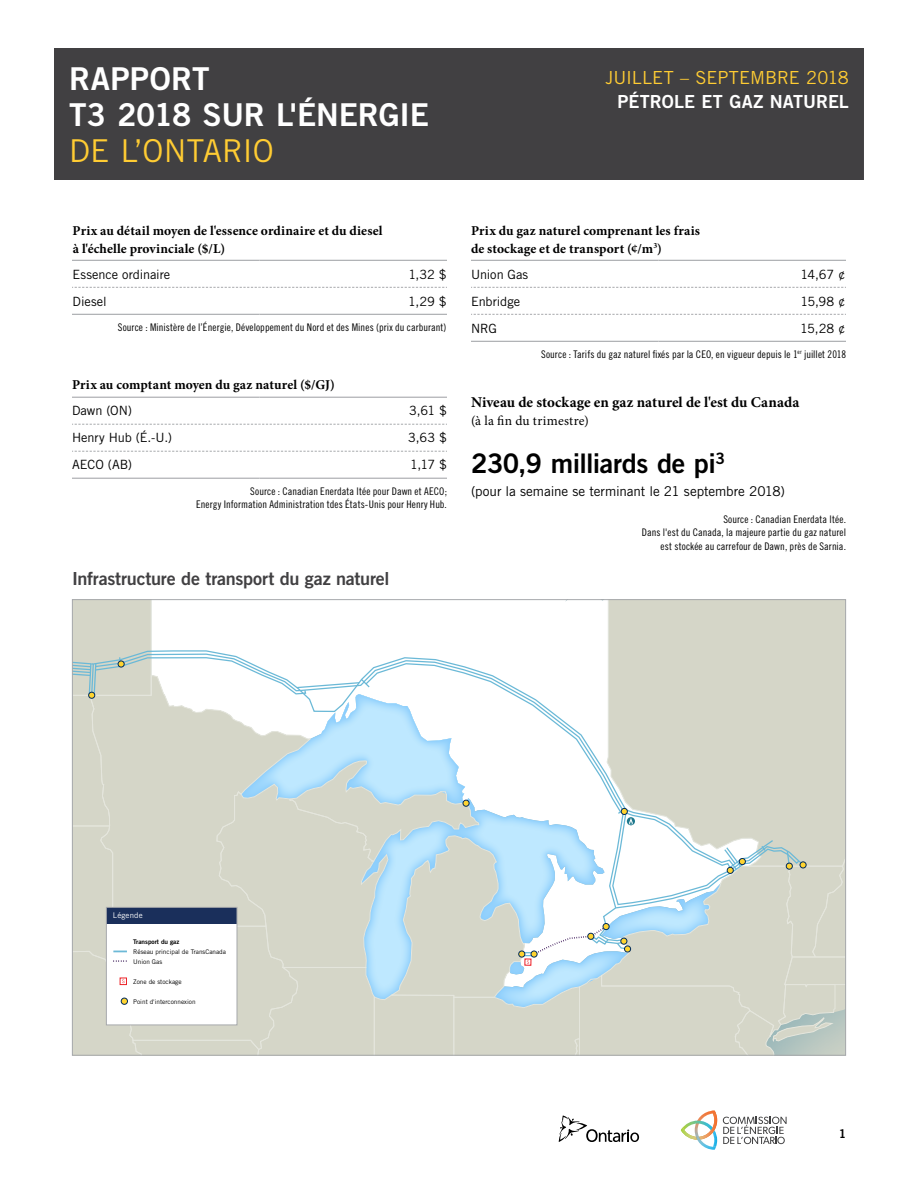
<style>
.page{position:relative;width:918px;height:1188px;background:#fff}
.page>*{position:absolute;margin:0;border:0;box-sizing:border-box;transform-origin:0 0}
.t1{font:31.5px/36px "Trade Gothic LT Std Bd 2";letter-spacing:-.005em;color:#fff}
.t2{font:31.5px "Trade Gothic LT Std";letter-spacing:.005em;color:#fc3}
.heading3{font:27px "Trade Gothic LT Std Bd 2";letter-spacing:-.015em;color:#000}
.heading2{font:18px "Trade Gothic LT Std Bd 2";letter-spacing:-.015em;color:#414042}
.t3{font:18px "Trade Gothic LT Std";letter-spacing:-.005em;color:#fc3}
.t4{font:18px "Trade Gothic LT Std Bd 2";letter-spacing:.005em;color:#fff}
.heading3-2{font:700 15px "Minion Pro";letter-spacing:.005em;color:#000}
.heading3-3{font:700 13.5px/18px "Minion Pro";letter-spacing:.01em;color:#000}
.table_stats_L{font:13.5px "Trade Gothic LT Std";letter-spacing:-.005em;color:#000}
.heading3-4{font:13.5px "Minion Pro";letter-spacing:.02em;color:#000}
.table_stats_L-2{font:12.75px "Trade Gothic LT Std";color:#000}
.table_stats_R{font:12.75px "Trade Gothic LT Std";letter-spacing:-.015em;color:#000}
.t5{font:12px "Trade Gothic LT Std Bd 2";color:#000}
.source{font:10.5px/13.5px "Trade Gothic LT Std Cn 18";letter-spacing:.01em;color:#000;text-align:right}
.t6{font:7.8px "Trade Gothic";letter-spacing:.025em;color:#fff}
.t7{font:6.45px/9.9px "Trade Gothic LT Std";color:#010101}
.t8{font:6.45px "Trade Gothic LT Std Bd 2";color:#010101}
</style>
<div class="page">
<div style="left:54px;top:48px;width:810px;height:132px;background:#414042"></div>
<hr style="left:72px;top:260px;width:188px;height:1px;background:#a7a9ac">
<hr style="left:260px;top:260px;width:187px;height:1px;background:#a7a9ac">
<hr style="left:72px;top:314px;width:188px;height:1px;background:#a7a9ac">
<hr style="left:260px;top:314px;width:187px;height:1px;background:#a7a9ac">
<svg style="left:72px;top:287px;width:375px;height:1px"></svg>
<hr style="left:471px;top:260px;width:187px;height:1px;background:#a7a9ac">
<hr style="left:658px;top:260px;width:188px;height:1px;background:#a7a9ac">
<hr style="left:471px;top:341px;width:187px;height:1px;background:#a7a9ac">
<hr style="left:658px;top:341px;width:188px;height:1px;background:#a7a9ac">
<svg style="left:471px;top:287px;width:375px;height:1px"></svg>
<svg style="left:471px;top:314px;width:375px;height:1px"></svg>
<hr style="left:72px;top:397px;width:188px;height:1px;background:#a7a9ac">
<hr style="left:260px;top:397px;width:187px;height:1px;background:#a7a9ac">
<hr style="left:72px;top:478px;width:188px;height:1px;background:#a7a9ac">
<hr style="left:260px;top:478px;width:187px;height:1px;background:#a7a9ac">
<svg style="left:72px;top:424px;width:375px;height:1px"></svg>
<svg style="left:72px;top:451px;width:375px;height:1px"></svg>
<svg style="left:72px;top:600px;width:774px;height:455px"></svg>
<div style="left:106px;top:907px;width:131px;height:17px;background:#1a2f5b"></div>
<div style="left:106px;top:907px;width:131px;height:118px;border:1px solid #a7a9ac"></div>
<svg style="left:559px;top:1116px;width:80px;height:26px"></svg>
<svg style="left:723px;top:1117px;width:64px;height:27px"></svg>
<img style="left:697px;top:1140px;width:19px;height:10px">
<svg style="left:681px;top:1111px;width:36px;height:29px"></svg>
<h1 class="t1" style="left:69px;top:60px;width:361px">RAPPORT<br>T3 2018 SUR L'ÉNERGIE</h1>
<h1 class="t2" style="left:69px;top:132px;width:206px">DE L’ONTARIO</h1>
<h3 class="t3" style="left:605px;top:67px;width:245px">JUILLET – SEPTEMBRE 2018</h3>
<h3 class="t4" style="left:617px;top:90px;width:233px">PÉTROLE ET GAZ NATUREL</h3>
<p class="heading3-3" style="left:72px;top:221px;width:312px">Prix au détail moyen de l'essence ordinaire et du diesel à l'échelle provinciale ($/L)</p>
<p class="table_stats_L-2" style="left:72px;top:266px;width:99px">Essence ordinaire</p>
<p class="table_stats_R" style="left:408px;top:266px;width:40px">1,32 $</p>
<p class="table_stats_L-2" style="left:73px;top:293px;width:36px">Diesel</p>
<p class="table_stats_R" style="left:408px;top:293px;width:40px">1,29 $</p>
<p class="source" style="left:118px;top:320px;width:330px">Source : Ministère de l’Énergie, Développement du Nord et des Mines (prix du carburant)</p>
<p class="heading3-3" style="left:72px;top:376px;width:264px">Prix au comptant moyen du gaz naturel ($/GJ)</p>
<p class="table_stats_L-2" style="left:72px;top:403px;width:62px">Dawn (ON)</p>
<p class="table_stats_R" style="left:409px;top:403px;width:39px">3,61 $</p>
<p class="table_stats_L-2" style="left:72px;top:430px;width:102px">Henry Hub (É.-U.)</p>
<p class="table_stats_R" style="left:408px;top:430px;width:40px">3,63 $</p>
<p class="table_stats_L-2" style="left:72px;top:457px;width:62px">AECO (AB)</p>
<p class="table_stats_R" style="left:410px;top:457px;width:38px">1,17 $</p>
<p class="source" style="left:196px;top:484px;width:252px">Source : Canadian Enerdata ltée pour Dawn et AECO;<br>Energy Information Administration tdes États-Unis pour Henry Hub.</p>
<p class="heading2" style="left:72px;top:567px;width:319px">Infrastructure de transport du gaz naturel</p>
<p class="heading3-3" style="left:471px;top:221px;width:231px">Prix du gaz naturel comprenant les frais de stockage et de transport (¢/m<sup>3</sup>)</p>
<p class="table_stats_L-2" style="left:471px;top:266px;width:59px">Union Gas</p>
<p class="table_stats_R" style="left:801px;top:266px;width:47px">14,67 ¢</p>
<p class="table_stats_L-2" style="left:471px;top:293px;width:51px">Enbridge</p>
<p class="table_stats_R" style="left:800px;top:293px;width:47px">15,98 ¢</p>
<p class="table_stats_L-2" style="left:471px;top:320px;width:28px">NRG</p>
<p class="table_stats_R" style="left:800px;top:320px;width:47px">15,28 ¢</p>
<p class="source" style="left:541px;top:347px;width:306px">Source : Tarifs du gaz naturel fixés par la CEO, en vigueur depuis le 1<sup>er</sup> juillet 2018</p>
<p class="heading3-2" style="left:471px;top:392px;width:330px">Niveau de stockage en gaz naturel de l'est du Canada</p>
<p class="heading3-4" style="left:471px;top:412px;width:119px">(à la fin du trimestre)</p>
<p class="heading3" style="left:471px;top:447px;width:256px">230,9 milliards de pi<sup>3</sup></p>
<p class="table_stats_L" style="left:471px;top:483px;width:316px">(pour la semaine se terminant le 21 septembre 2018)</p>
<p class="source" style="left:642px;top:512px;width:206px">Source : Canadian Enerdata ltée.<br>Dans l'est du Canada, la majeure partie du gaz naturel est stockée au carrefour de Dawn, près de Sarnia.</p>
<p class="t6" style="left:113px;top:911px;width:31px">Légende</p>
<p class="t8" style="left:133px;top:938px;width:48px">Transport du gaz</p>
<p class="t7" style="left:133px;top:947px;width:94px">Réseau principal de TransCanada<br>Union Gas</p>
<p class="t7" style="left:133px;top:976px;width:50px">Zone de stockage</p>
<p class="t7" style="left:133px;top:996px;width:64px">Point d'interconnexion</p>
<p class="t5" style="left:839px;top:1126px;width:9px">1</p>
</div>
